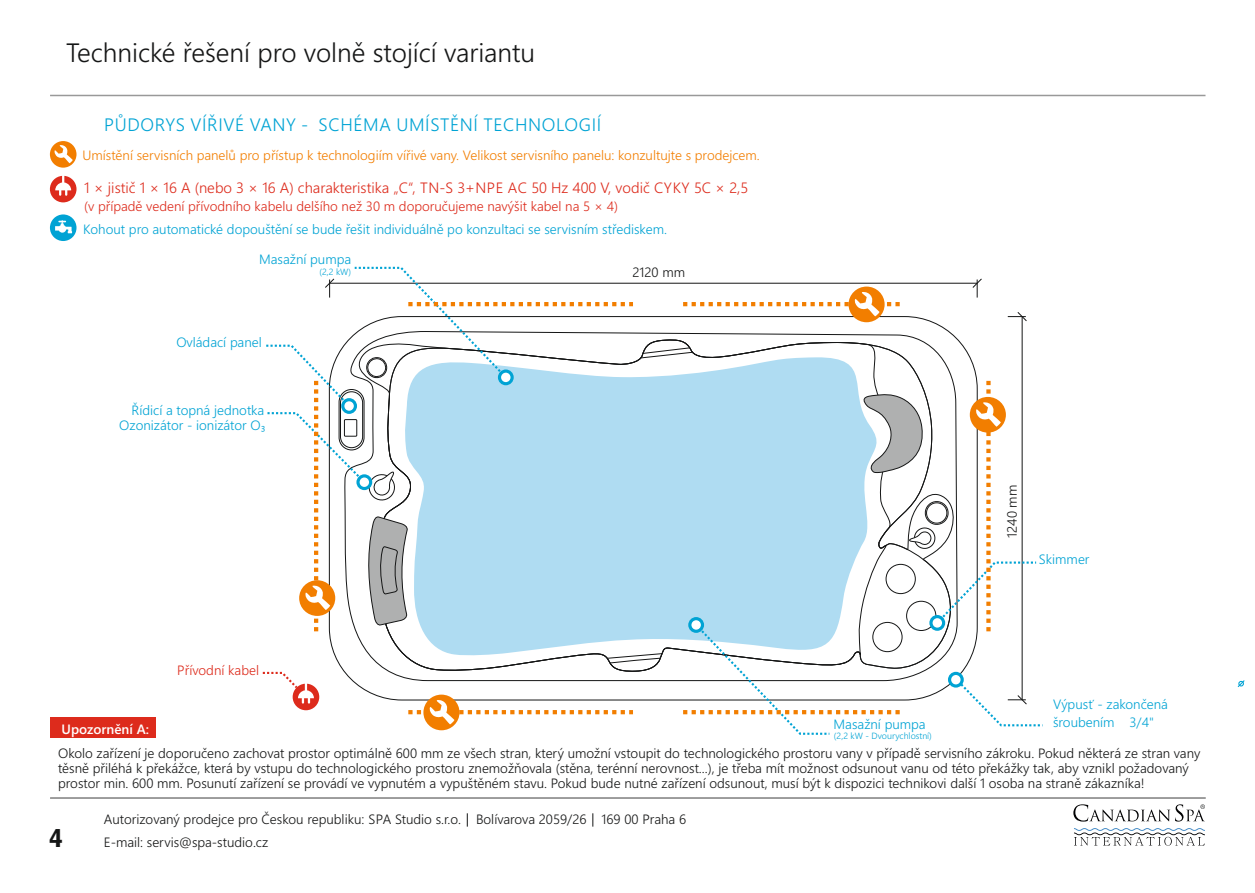
<style>
.page{position:relative;width:1255px;height:893px;background:#fff}
.page>*{position:absolute;margin:0;border:0;box-sizing:border-box;transform-origin:0 0}
.t1{font:300 26.55px "Segoe UI";color:#151616}
.t2{font:600 condensed 26.55px "Franklin Gothic";color:#151616}
.t3{font:300 18px "Segoe UI";letter-spacing:.035em;color:#00a3d4}
.t4{font:300 15px "Segoe UI";color:#dd2b1c}
.t5{font:300 13.5px/15px "Segoe UI";color:#151616}
.t6{font:300 13.5px/18px "Segoe UI";color:#00a3d4}
.t7{font:300 13.5px "Segoe UI";color:#f27e00}
.t8{font:300 13.5px "Segoe UI";color:#dd2b1c}
.t9{font:600 13.5px "Segoe UI";color:#fff}
.t10{font:300 9px "Segoe UI";color:#00a3d4}
</style>
<div class="page">
<div style="left:329px;top:316px;width:648px;height:384px;background:#fff;border:1px solid #151616;border-radius:72px"></div>
<svg style="left:344px;top:331px;width:613px;height:350px"></svg>
<svg style="left:356px;top:339px;width:606px;height:334px"></svg>
<svg style="left:606px;top:656px;width:56px;height:7px"></svg>
<svg style="left:640px;top:347px;width:53px;height:10px"></svg>
<svg style="left:403px;top:357px;width:479px;height:299px;fill:#afdcf2"></svg>
<hr style="left:1021px;top:317px;width:1px;height:383px;background:#151616">
<svg style="left:1007px;top:312px;width:20px;height:9px"></svg>
<hr style="left:329px;top:283px;width:648px;height:1px;background:#151616">
<svg style="left:972px;top:278px;width:10px;height:20px"></svg>
<svg style="left:262px;top:671px;width:57px;height:39px"></svg>
<div style="left:423px;top:695px;width:36px;height:35px;background:#f27e00;border-radius:50%"></div>
<svg style="left:408px;top:699px;width:225px;height:25px"></svg>
<div style="left:848px;top:287px;width:36px;height:35px;background:#f27e00;border-radius:50%"></div>
<svg style="left:683px;top:291px;width:217px;height:25px"></svg>
<svg style="left:266px;top:266px;width:367px;height:365px"></svg>
<svg style="left:1073px;top:804px;width:131px;height:42px"></svg>
<svg style="left:592px;top:813px;width:1px;height:14px"></svg>
<svg style="left:467px;top:813px;width:1px;height:14px"></svg>
<hr style="left:50px;top:95px;width:1155px;height:1px;background:#999">
<div style="left:50px;top:141px;width:26px;height:27px;background:#f27e00;border-radius:50%"></div>
<svg style="left:54px;top:145px;width:19px;height:18px"></svg>
<svg style="left:50px;top:176px;width:26px;height:26px"></svg>
<div style="left:50px;top:214px;width:26px;height:27px;background:#00a3d4;border-radius:50%"></div>
<svg style="left:55px;top:220px;width:17px;height:13px"></svg>
<hr style="left:50px;top:797px;width:1155px;height:2px;background:#999">
<div style="left:50px;top:717px;width:106px;height:21px;background:#dd2b1c"></div>
<svg style="left:1237px;top:680px;width:8px;height:7px"></svg>
<svg style="left:683px;top:379px;width:360px;height:356px"></svg>
<svg style="left:947px;top:672px;width:16px;height:16px"></svg>
<div style="left:951px;top:675px;width:9px;height:9px;background:#fff;border-radius:50%"></div>
<h1 class="t1" style="left:66px;top:43px;width:470px">Technické řešení pro volně stojící variantu</h1>
<h2 class="t3" style="left:104px;top:118px;width:498px">PŮDORYS VÍŘIVÉ VANY - SCHÉMA UMÍSTĚNÍ TECHNOLOGIÍ</h2>
<p class="t7" style="left:83px;top:150px;width:678px">Umístění servisních panelů pro přístup k technologiím vířivé vany. Velikost servisního panelu: konzultujte s prodejcem.</p>
<p class="t4" style="left:84px;top:182px;width:665px">1 × jistič 1 × 16 A (nebo 3 × 16 A) charakteristika „C“, TN-S 3+NPE AC 50 Hz 400 V, vodič CYKY 5C × 2,5</p>
<p class="t8" style="left:84px;top:202px;width:535px">(v případě vedení přívodního kabelu delšího než 30 m doporučujeme navýšit kabel na 5 × 4)</p>
<p class="t6" style="left:83px;top:222px;width:585px">Kohout pro automatické dopouštění se bude řešit individuálně po konzultaci se servisním střediskem.</p>
<p class="t6" style="left:259px;top:252px;width:93px">Masažní pumpa</p>
<p class="t10" style="left:319px;top:269px;width:33px">(2,2 kW)</p>
<p class="t6" style="left:176px;top:335px;width:87px">Ovládací panel</p>
<p class="t6" style="left:132px;top:403px;width:134px">Řídicí a topná jednotka</p>
<p class="t6" style="left:119px;top:417px;width:148px">Ozonizátor - ionizátor O₃</p>
<p class="t8" style="left:177px;top:665px;width:83px">Přívodní kabel</p>
<p class="t5" style="left:632px;top:266px;width:54px">2120 mm</p>
<p class="t5" style="left:1005px;top:538px;width:55px;rotate:-90deg">1240 mm</p>
<p class="t6" style="left:1038px;top:552px;width:52px">Skimmer</p>
<p class="t6" style="left:1053px;top:696px;width:116px">Výpusť - zakončená šroubením 3/4"</p>
<p class="t6" style="left:833px;top:716px;width:93px">Masažní pumpa</p>
<p class="t10" style="left:834px;top:732px;width:99px">(2,2 kW - Dvourychlostní)</p>
<p class="t9" style="left:62px;top:724px;width:89px">Upozornění A:</p>
<p class="t5" style="left:58px;top:747px;width:1143px">Okolo zařízení je doporučeno zachovat prostor optimálně 600 mm ze všech stran, který umožní vstoupit do technologického prostoru vany v případě servisního zákroku. Pokud některá ze stran vany těsně přiléhá k překážce, která by vstupu do technologického prostoru znemožňovala (stěna, terénní nerovnost...), je třeba mít možnost odsunout vanu od této překážky tak, aby vznikl požadovaný prostor min. 600 mm. Posunutí zařízení se provádí ve vypnutém a vypuštěném stavu. Pokud bude nutné zařízení odsunout, musí být k dispozici technikovi další 1 osoba na straně zákazníka!</p>
<h1 class="t2" style="left:49px;top:828px;width:15px">4</h1>
<p class="t5" style="left:104px;top:810px;width:584px;line-height:22.5px">Autorizovaný prodejce pro Českou republiku: SPA Studio s.r.o. Bolívarova 2059/26 169 00 Praha 6<br>E-mail: servis@spa-studio.cz</p>
</div>
